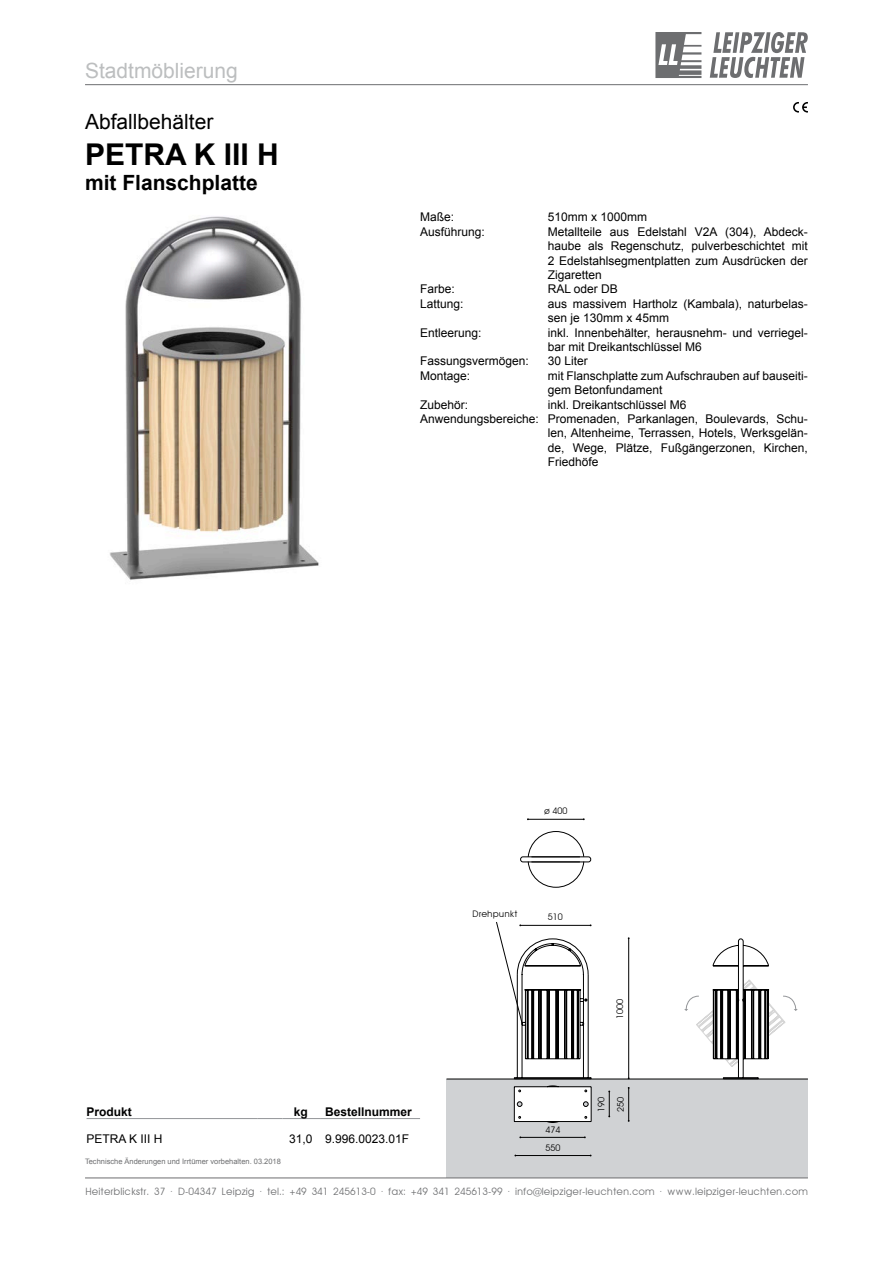
<style>
.page{position:relative;width:893px;height:1263px;background:#fff}
.page>*{position:absolute;margin:0;border:0;box-sizing:border-box;transform-origin:0 0}
.t1{font:700 30px "Arial";color:#000}
.t2{font:700 21px "Arial";color:#000}
.t3{font:21px "Arial";color:#bcbebf}
.t4{font:21px "Arial";color:#000}
.t5{font:12px/14.4px "Arial";color:#000}
.t6{font:700 12px "Arial";color:#000}
.t7{font:10.2px "Avant Garde";color:#6d6e70}
.t8{font:9px/19.4px "Avant Garde";color:#000}
.t9{font:7.5px "Arial";color:#6d6e70}
</style>
<div class="page">
<hr style="left:87px;top:1118px;width:170px;height:1px;background:#939598">
<svg style="left:257px;top:1118px;width:26px;height:1px"></svg>
<hr style="left:283px;top:1118px;width:38px;height:1px;background:#939598">
<hr style="left:321px;top:1118px;width:99px;height:1px;background:#939598">
<svg style="left:793px;top:102px;width:15px;height:11px"></svg>
<div style="left:446px;top:1079px;width:362px;height:98px;background:#d0d2d4"></div>
<hr style="left:446px;top:1079px;width:362px;height:1px;background:#000">
<hr style="left:628px;top:938px;width:1px;height:140px;background:#000">
<svg style="left:608px;top:1090px;width:2px;height:27px"></svg>
<hr style="left:628px;top:1088px;width:1px;height:33px;background:#000">
<hr style="left:515px;top:1155px;width:76px;height:1px;background:#000">
<hr style="left:520px;top:1137px;width:65px;height:1px;background:#000">
<hr style="left:528px;top:819px;width:56px;height:1px;background:#000">
<svg style="left:520px;top:831px;width:71px;height:57px"></svg>
<svg style="left:496px;top:922px;width:96px;height:157px"></svg>
<svg style="left:514px;top:1085px;width:78px;height:38px;background:#e3e3e3"></svg>
<svg style="left:684px;top:938px;width:114px;height:141px"></svg>
<img style="left:109px;top:216px;width:210px;height:364px">
<hr style="left:85px;top:1177px;width:723px;height:1px;background:#6d6e70">
<hr style="left:85px;top:84px;width:723px;height:1px;background:#6d6e70">
<svg style="left:655px;top:32px;width:46px;height:46px"></svg>
<svg style="left:710px;top:32px;width:98px;height:46px"></svg>
<h2 class="t3" style="left:85px;top:57px;width:154px">Stadtmöblierung</h2>
<h2 class="t4" style="left:85px;top:107px;width:130px">Abfallbehälter</h2>
<h1 class="t1" style="left:85px;top:134px;width:195px">PETRA K III H</h1>
<h2 class="t2" style="left:85px;top:168px;width:174px">mit Flanschplatte</h2>
<p class="t5" style="left:420px;top:210px;width:36px">Maße:</p>
<p class="t5" style="left:548px;top:210px;width:101px">510mm x 1000mm</p>
<p class="t5" style="left:420px;top:224px;width:66px">Ausführung:</p>
<p class="t5" style="left:548px;top:224px;width:262px;text-align:justify">Metallteile aus Edelstahl V2A (304), Abdeck&shy;haube als Regenschutz, pulverbeschichtet mit 2 Edelstahlsegmentplatten zum Ausdrücken der Zigaretten</p>
<p class="t5" style="left:420px;top:282px;width:36px">Farbe:</p>
<p class="t5" style="left:548px;top:282px;width:72px">RAL oder DB</p>
<p class="t5" style="left:420px;top:296px;width:45px">Lattung:</p>
<p class="t5" style="left:548px;top:296px;width:262px">aus massivem Hartholz (Kambala), naturbelas&shy;sen je 130mm x 45mm</p>
<p class="t5" style="left:420px;top:325px;width:63px">Entleerung:</p>
<p class="t5" style="left:548px;top:325px;width:262px">inkl. Innenbehälter, herausnehm- und verriegel&shy;bar mit Dreikantschlüssel M6</p>
<p class="t5" style="left:420px;top:354px;width:110px">Fassungsvermögen:</p>
<p class="t5" style="left:548px;top:354px;width:42px">30 Liter</p>
<p class="t5" style="left:420px;top:368px;width:52px">Montage:</p>
<p class="t5" style="left:548px;top:368px;width:262px">mit Flanschplatte zum Aufschrauben auf bauseiti&shy;gem Betonfundament</p>
<p class="t5" style="left:420px;top:397px;width:50px">Zubehör:</p>
<p class="t5" style="left:548px;top:397px;width:140px">inkl. Dreikantschlüssel M6</p>
<p class="t5" style="left:420px;top:412px;width:389px">Anwendungsbereiche: Promenaden, Parkanlagen, Boulevards, Schu-</p>
<p class="t5" style="left:548px;top:426px;width:262px">len, Altenheime, Terrassen, Hotels, Werksgelän-</p>
<p class="t5" style="left:548px;top:440px;width:262px">de, Wege, Plätze, Fußgängerzonen, Kirchen,</p>
<p class="t5" style="left:548px;top:455px;width:52px">Friedhöfe</p>
<p class="t6" style="left:87px;top:1103px;width:47px">Produkt</p>
<p class="t6" style="left:294px;top:1103px;width:16px">kg</p>
<p class="t6" style="left:325px;top:1103px;width:88px">Bestellnummer</p>
<p class="t5" style="left:87px;top:1131px;width:78px">PETRA K III H</p>
<p class="t5" style="left:289px;top:1131px;width:122px">31,0 9.996.0023.01F</p>
<p class="t9" style="left:85px;top:1156px;width:197px">Technische Änderungen und Irrtümer vorbehalten. 03.2018</p>
<p class="t8" style="left:544px;top:801px;width:25px">ø 400</p>
<p class="t8" style="left:472px;top:904px;width:47px">Drehpunkt</p>
<p class="t8" style="left:548px;top:907px;width:16px">510</p>
<p class="t8" style="left:545px;top:1120px;width:16px">474</p>
<p class="t8" style="left:545px;top:1138px;width:16px">550</p>
<p class="t8" style="left:610px;top:1019px;width:21px;rotate:-90deg">1000</p>
<p class="t8" style="left:592px;top:1112px;width:16px;rotate:-90deg">190<br>250</p>
<p class="t7" style="left:85px;top:1185px;width:724px">Heiterblickstr. 37 · D-04347 Leipzig · tel.: +49 341 245613-0 · fax: +49 341 245613-99 · info@leipziger-leuchten.com · www.leipziger-leuchten.com</p>
</div>
